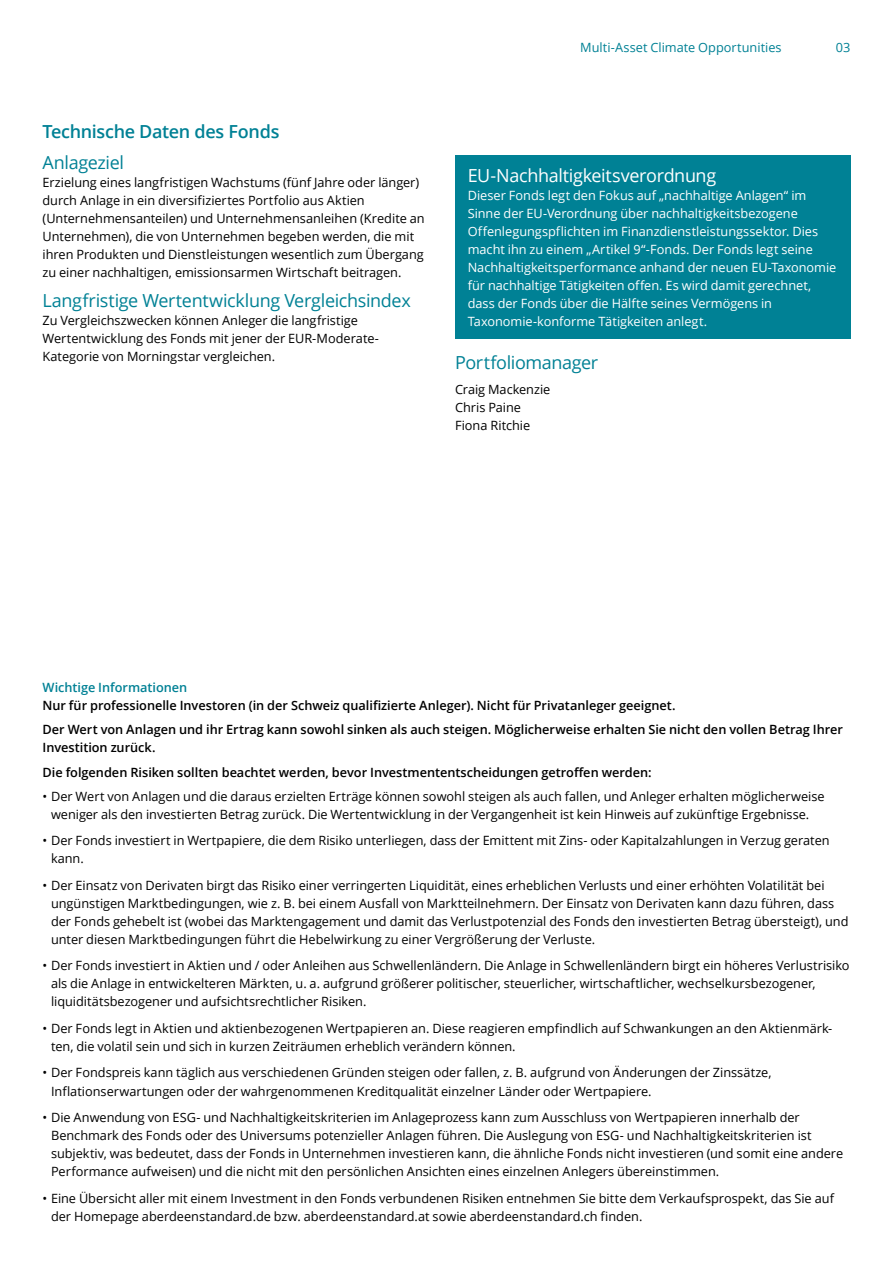
<style>
.page{position:relative;width:893px;height:1263px;background:#fff}
.page>*{position:absolute;margin:0;border:0;box-sizing:border-box;transform-origin:0 0}
.t1{font:18px "Open Sans";letter-spacing:-.02em;color:#008195}
.t2{font:18px "Open Sans";letter-spacing:-.02em;color:#fff}
.t3{font:600 18px "Open Sans";letter-spacing:-.015em;color:#008195}
.t4{font:12.75px/18px "Open Sans";color:#000}
.t5{font:12.75px/18px "Open Sans";color:#fff}
.t6{font:600 12.75px/24.5px "Open Sans";color:#000}
.t7{font:12.75px "Open Sans";color:#008195}
.t8{font:600 12.75px "Open Sans";letter-spacing:-.005em;color:#008195}
</style>
<div class="page">
<div style="left:455px;top:155px;width:395px;height:184px;background:#008195"></div>
<h1 class="t3" style="left:43px;top:119px;width:238px">Technische Daten des Fonds</h1>
<h1 class="t1" style="left:43px;top:150px;width:83px">Anlageziel</h1>
<p class="t4" style="left:43px;top:173px;width:384px">Erzielung eines langfristigen Wachstums (fünf Jahre oder länger) durch Anlage in ein diversifiziertes Portfolio aus Aktien (Unternehmensanteilen) und Unternehmensanleihen (Kredite an Unternehmen), die von Unternehmen begeben werden, die mit ihren Produkten und Dienstleistungen wesentlich zum Übergang zu einer nachhaltigen, emissionsarmen Wirtschaft beitragen.</p>
<h1 class="t1" style="left:43px;top:289px;width:370px">Langfristige Wertentwicklung Vergleichsindex</h1>
<p class="t4" style="left:43px;top:311px;width:338px">Zu Vergleichszwecken können Anleger die langfristige<br>Wertentwicklung des Fonds mit jener der EUR-Moderate-<br>Kategorie von Morningstar vergleichen.</p>
<p class="t7" style="left:580px;top:39px;width:203px">Multi-Asset Climate Opportunities</p>
<p class="t7" style="left:836px;top:39px;width:16px">03</p>
<h1 class="t2" style="left:468px;top:163px;width:250px">EU-Nachhaltigkeitsverordnung</h1>
<p class="t5" style="left:468px;top:186px;width:370px">Dieser Fonds legt den Fokus auf „nachhaltige Anlagen“ im Sinne der EU-Verordnung über nachhaltigkeitsbezogene Offenlegungspflichten im Finanzdienstleistungssektor. Dies macht ihn zu einem „Artikel 9“-Fonds. Der Fonds legt seine Nachhaltigkeitsperformance anhand der neuen EU-Taxonomie für nachhaltige Tätigkeiten offen. Es wird damit gerechnet, dass der Fonds über die Hälfte seines Vermögens in Taxonomie-konforme Tätigkeiten anlegt.</p>
<h1 class="t1" style="left:455px;top:350px;width:145px">Portfoliomanager</h1>
<p class="t4" style="left:455px;top:380px;width:97px">Craig Mackenzie<br>Chris Paine<br>Fiona Ritchie</p>
<p class="t8" style="left:43px;top:678px;width:146px">Wichtige Informationen</p>
<p class="t6" style="left:43px;top:693px;width:802px">Nur für professionelle Investoren (in der Schweiz qualifizierte Anleger). Nicht für Privatanleger geeignet.<br>Der Wert von Anlagen und ihr Ertrag kann sowohl sinken als auch steigen. Möglicherweise erhalten Sie nicht den vollen Betrag Ihrer</p>
<p class="t6" style="left:43px;top:735px;width:611px">Investition zurück.<br>Die folgenden Risiken sollten beachtet werden, bevor Investmententscheidungen getroffen werden:</p>
<p class="t4" style="left:43px;top:787px;width:784px;text-align:center">• Der Wert von Anlagen und die daraus erzielten Erträge können sowohl steigen als auch fallen, und Anleger erhalten möglicherweise weniger als den investierten Betrag zurück. Die Wertentwicklung in der Vergangenheit ist kein Hinweis auf zukünftige Ergebnisse.</p>
<p class="t4" style="left:51px;top:831px;width:780px;text-indent:-9px">• Der Fonds investiert in Wertpapiere, die dem Risiko unterliegen, dass der Emittent mit Zins- oder Kapitalzahlungen in Verzug geraten kann.</p>
<p class="t4" style="left:51px;top:876px;width:799px;text-indent:-9px">• Der Einsatz von Derivaten birgt das Risiko einer verringerten Liquidität, eines erheblichen Verlusts und einer erhöhten Volatilität bei ungünstigen Marktbedingungen, wie z. B. bei einem Ausfall von Marktteilnehmern. Der Einsatz von Derivaten kann dazu führen, dass der Fonds gehebelt ist (wobei das Marktengagement und damit das Verlustpotenzial des Fonds den investierten Betrag übersteigt), und unter diesen Marktbedingungen führt die Hebelwirkung zu einer Vergrößerung der Verluste.</p>
<p class="t4" style="left:51px;top:956px;width:800px;text-indent:-9px">• Der Fonds investiert in Aktien und / oder Anleihen aus Schwellenländern. Die Anlage in Schwellenländern birgt ein höheres Verlustrisiko als die Anlage in entwickelteren Märkten, u. a. aufgrund größerer politischer, steuerlicher, wirtschaftlicher, wechselkursbezogener, liquiditätsbezogener und aufsichtsrechtlicher Risiken.</p>
<p class="t4" style="left:51px;top:1019px;width:783px;text-indent:-9px">• Der Fonds legt in Aktien und aktienbezogenen Wertpapieren an. Diese reagieren empfindlich auf Schwankungen an den Aktienmärk&shy;ten, die volatil sein und sich in kurzen Zeiträumen erheblich verändern können.</p>
<p class="t4" style="left:51px;top:1063px;width:722px;text-indent:-9px">• Der Fondspreis kann täglich aus verschiedenen Gründen steigen oder fallen, z. B. aufgrund von Änderungen der Zinssätze,<br>Inflationserwartungen oder der wahrgenommenen Kreditqualität einzelner Länder oder Wertpapiere.</p>
<p class="t4" style="left:51px;top:1108px;width:794px;text-indent:-9px">• Die Anwendung von ESG- und Nachhaltigkeitskriterien im Anlageprozess kann zum Ausschluss von Wertpapieren innerhalb der Benchmark des Fonds oder des Universums potenzieller Anlagen führen. Die Auslegung von ESG- und Nachhaltigkeitskriterien ist subjektiv, was bedeutet, dass der Fonds in Unternehmen investieren kann, die ähnliche Fonds nicht investieren (und somit eine andere Performance aufweisen) und die nicht mit den persönlichen Ansichten eines einzelnen Anlegers übereinstimmen.</p>
<p class="t4" style="left:51px;top:1188px;width:784px;text-indent:-9px">• Eine Übersicht aller mit einem Investment in den Fonds verbundenen Risiken entnehmen Sie bitte dem Verkaufsprospekt, das Sie auf der Homepage aberdeenstandard.de bzw. aberdeenstandard.at sowie aberdeenstandard.ch finden.</p>
</div>
